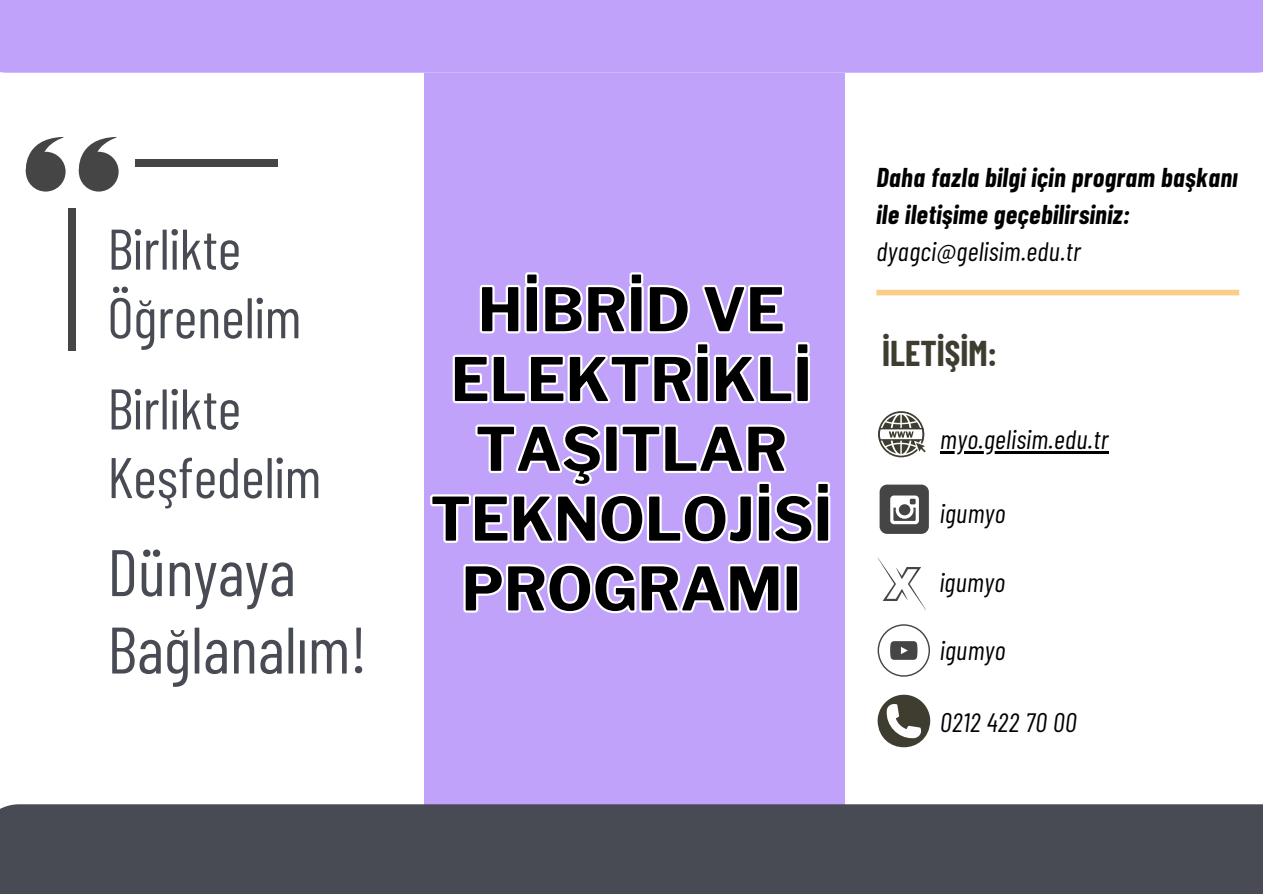
<style>
.page{position:relative;width:1263px;height:894px;background:#fff}
.page>*{position:absolute;margin:0;border:0;box-sizing:border-box;transform-origin:0 0}
.t1{font:65.55px/77.4px "Barlow Condensed";color:#484b53}
.t2{font:700 59.4px/69.8px "Libre Franklin";color:#000;text-align:center}
.t3{font:57.15px/68.6px "Barlow Condensed";color:#484b53}
.t4{font:700 34.95px "Barlow Condensed";color:#3e3d2f}
.t5{font:italic 26.55px "Barlow Condensed";letter-spacing:.02em;color:#000}
.t6{font:italic 700 26.55px/37.2px "Barlow Condensed";letter-spacing:.02em;color:#000}
</style>
<div class="page">
<div style="left:424px;top:73px;width:420px;height:743px;background:#c0a2fa"></div>
<div style="left:0;top:804px;width:1263px;height:89px;background:#484b53"></div>
<div style="left:876px;top:290px;width:363px;height:5px;background:#fbcd8a"></div>
<svg style="left:878px;top:411px;width:47px;height:46px"></svg>
<div style="left:880px;top:484px;width:49px;height:49px;background:#454545;border-radius:7px"></div>
<svg style="left:890px;top:495px;width:29px;height:29px"></svg>
<svg style="left:878px;top:694px;width:52px;height:54px"></svg>
<svg style="left:452px;top:272px;width:358px;height:132px"></svg>
<svg style="left:430px;top:424px;width:401px;height:119px"></svg>
<svg style="left:461px;top:461px;width:340px;height:153px"></svg>
<svg style="left:25px;top:136px;width:94px;height:55px"></svg>
<div style="left:69px;top:208px;width:7px;height:142px;background:#454545"></div>
<div style="left:135px;top:160px;width:142px;height:7px;background:#454545"></div>
<div style="left:0;top:0;width:1263px;height:73px;background:#c0a2fa"></div>
<svg style="left:878px;top:558px;width:48px;height:52px"></svg>
<svg style="left:878px;top:624px;width:52px;height:52px"></svg>
<hr style="left:940px;top:451px;width:169px;height:2px;background:#000">
<h3 class="t3" style="left:107px;top:212px;width:196px">Birlikte<br>Öğrenelim</h3>
<h3 class="t3" style="left:107px;top:372px;width:215px">Birlikte<br>Keşfedelim</h3>
<h1 class="t1" style="left:107px;top:531px;width:261px">Dünyaya<br>Bağlanalım!</h1>
<h2 class="t2" style="left:430px;top:275px;width:403px">HİBRİD VE<br>ELEKTRİKLİ<br>TAŞITLAR<br>TEKNOLOJİSİ<br>PROGRAMI</h2>
<p class="t6" style="left:876px;top:157px;width:362px">Daha fazla bilgi için program başkanı ile iletişime geçebilirsiniz:</p>
<p class="t5" style="left:876px;top:234px;width:206px">dyagci@gelisim.edu.tr</p>
<h3 class="t4" style="left:882px;top:331px;width:117px">İLETİŞİM:</h3>
<p class="t5" style="left:940px;top:422px;width:170px">myo.gelisim.edu.tr</p>
<p class="t5" style="left:940px;top:496px;width:67px">igumyo</p>
<p class="t5" style="left:940px;top:565px;width:67px">igumyo</p>
<p class="t5" style="left:940px;top:633px;width:67px">igumyo</p>
<p class="t5" style="left:940px;top:705px;width:138px">0212 422 70 00</p>
</div>
